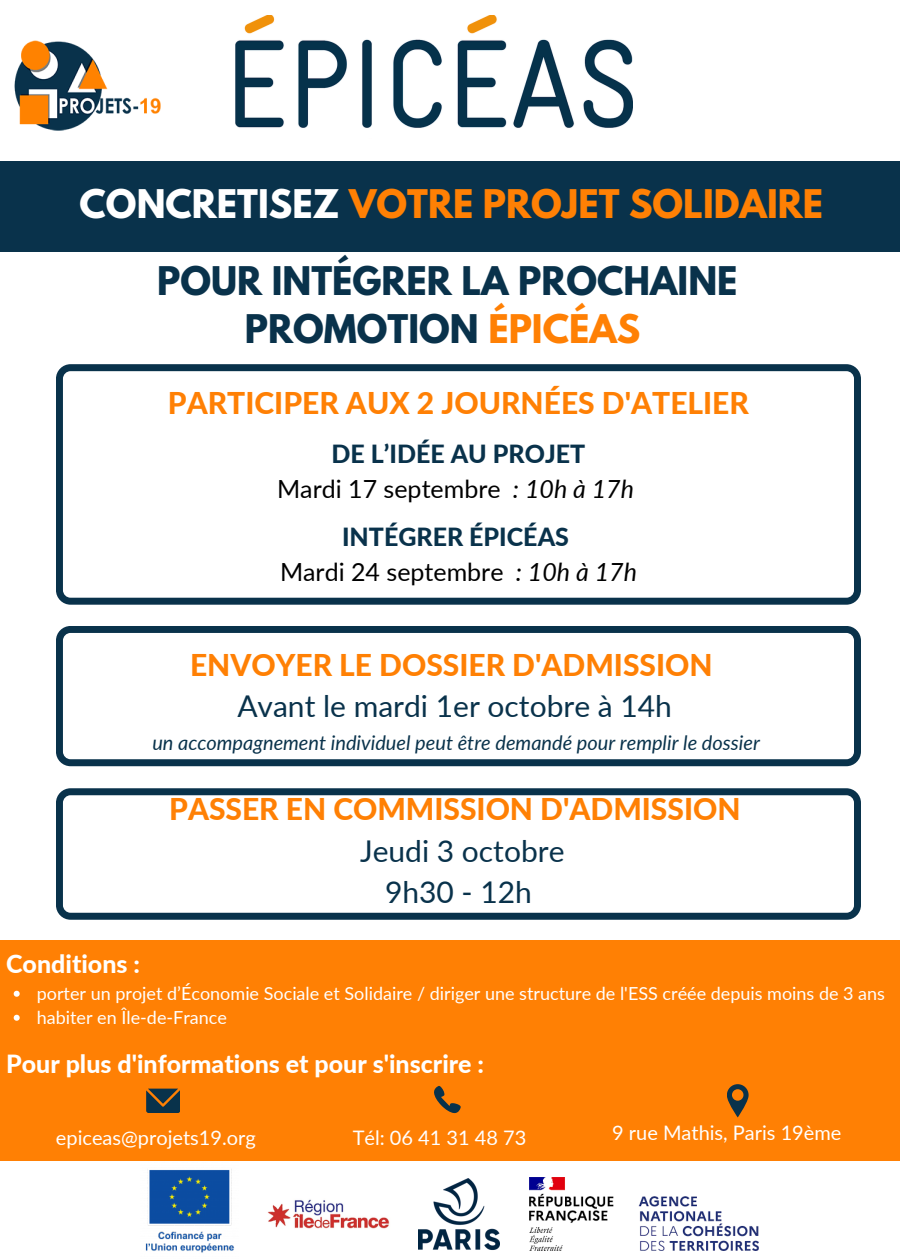
<style>
.page{position:relative;width:900px;height:1260px;background:#fff}
.page>*{position:absolute;margin:0;border:0;box-sizing:border-box;transform-origin:0 0}
.t1{font:700 35px/48.8px "League Spartan";color:#09324b;text-align:center}
.t2{font:700 35px "League Spartan";color:#ff8004}
.t3{font:800 30px/41.8px "Lato";color:#ff8004;text-align:center}
.t4{font:800 25px "Lato";color:#fff}
.t5{font:800 25px/35px "Lato";color:#09324b;text-align:center}
.t6{font:25px/35px "Lato";color:#000}
.t7{font:italic 25px "Lato";color:#000}
.t8{font:italic 20px "Lato";color:#09324b}
.t9{font:20px "Lato";color:#fff}
.t10{font:18px "Lato";color:#fff}
.s1{color:#fff}
.s2{color:#ff8004}
.s3{font-weight:400;color:#000}
.s4{font-weight:400;font-style:italic;color:#000}
.s5{font-weight:800;color:#09324b}
.s6{font-weight:400;color:#09324b}
</style>
<div class="page">
<img style="left:14px;top:40px;width:147px;height:91px">
<div style="left:0;top:161px;width:900px;height:90px;background:#09324b"></div>
<svg style="left:56px;top:626px;width:805px;height:140px"></svg>
<svg style="left:56px;top:364px;width:805px;height:241px"></svg>
<div style="left:0;top:940px;width:900px;height:221px;background:#ff8004"></div>
<svg style="left:727px;top:1084px;width:22px;height:33px"></svg>
<svg style="left:434px;top:1086px;width:26px;height:27px"></svg>
<svg style="left:146px;top:1089px;width:34px;height:24px"></svg>
<svg style="left:56px;top:788px;width:805px;height:132px"></svg>
<img style="left:235px;top:15px;width:398px;height:113px">
<img style="left:419px;top:1178px;width:80px;height:72px">
<img style="left:530px;top:1177px;width:229px;height:73px">
<img style="left:145px;top:1169px;width:89px;height:84px">
<img style="left:267px;top:1199px;width:123px;height:30px">
<svg style="left:14px;top:991px;width:6px;height:6px"></svg>
<svg style="left:14px;top:1015px;width:6px;height:6px"></svg>
<h5 class="t2" style="left:80px;top:186px;width:745px"><span class="s1">CONCRETISEZ</span> VOTRE PROJET SOLIDAIRE</h5>
<h4 class="t1" style="left:157px;top:261px;width:582px">POUR INTÉGRER LA PROCHAINE<br>PROMOTION <span class="s2">ÉPICÉAS</span></h4>
<h6 class="t3" style="left:168px;top:381px;width:583px">PARTICIPER AUX 2 JOURNÉES D'ATELIER</h6>
<h3 class="t5" style="left:277px;top:436px;width:358px">DE L’IDÉE AU PROJET<br><span class="s3">Mardi 17 septembre</span> <span class="s4">: 10h à 17h</span></h3>
<h4 class="t6" style="left:280px;top:519px;width:290px;text-indent:62px"><span class="s5">INTÉGRER ÉPICÉAS<br></span>Mardi 24 septembre</h4>
<p class="t7" style="left:516px;top:556px;width:123px">: 10h à 17h</p>
<p class="t3" style="left:190px;top:643px;width:524px">ENVOYER LE DOSSIER D'ADMISSION<br><span class="s6">Avant le mardi 1er octobre à 14h</span></p>
<p class="t8" style="left:152px;top:730px;width:609px">un accompagnement individuel peut être demandé pour remplir le dossier</p>
<h6 class="t3" style="left:169px;top:787px;width:573px">PASSER EN COMMISSION D'ADMISSION<br><span class="s6">Jeudi 3 octobre<br>9h30 - 12h</span></h6>
<p class="t4" style="left:6px;top:948px;width:135px">Conditions :</p>
<p class="t10" style="left:37px;top:982px;width:850px">porter un projet d’Économie Sociale et Solidaire / diriger une structure de l'ESS créée depuis moins de 3 ans</p>
<p class="t10" style="left:37px;top:1006px;width:192px">habiter en Île-de-France</p>
<p class="t4" style="left:6px;top:1048px;width:479px">Pour plus d'informations et pour s'inscrire :</p>
<p class="t9" style="left:56px;top:1126px;width:201px">epiceas@projets19.org</p>
<h6 class="t9" style="left:353px;top:1125px;width:175px">Tél: 06 41 31 48 73</h6>
<h6 class="t9" style="left:612px;top:1121px;width:231px">9 rue Mathis, Paris 19ème</h6>
</div>
